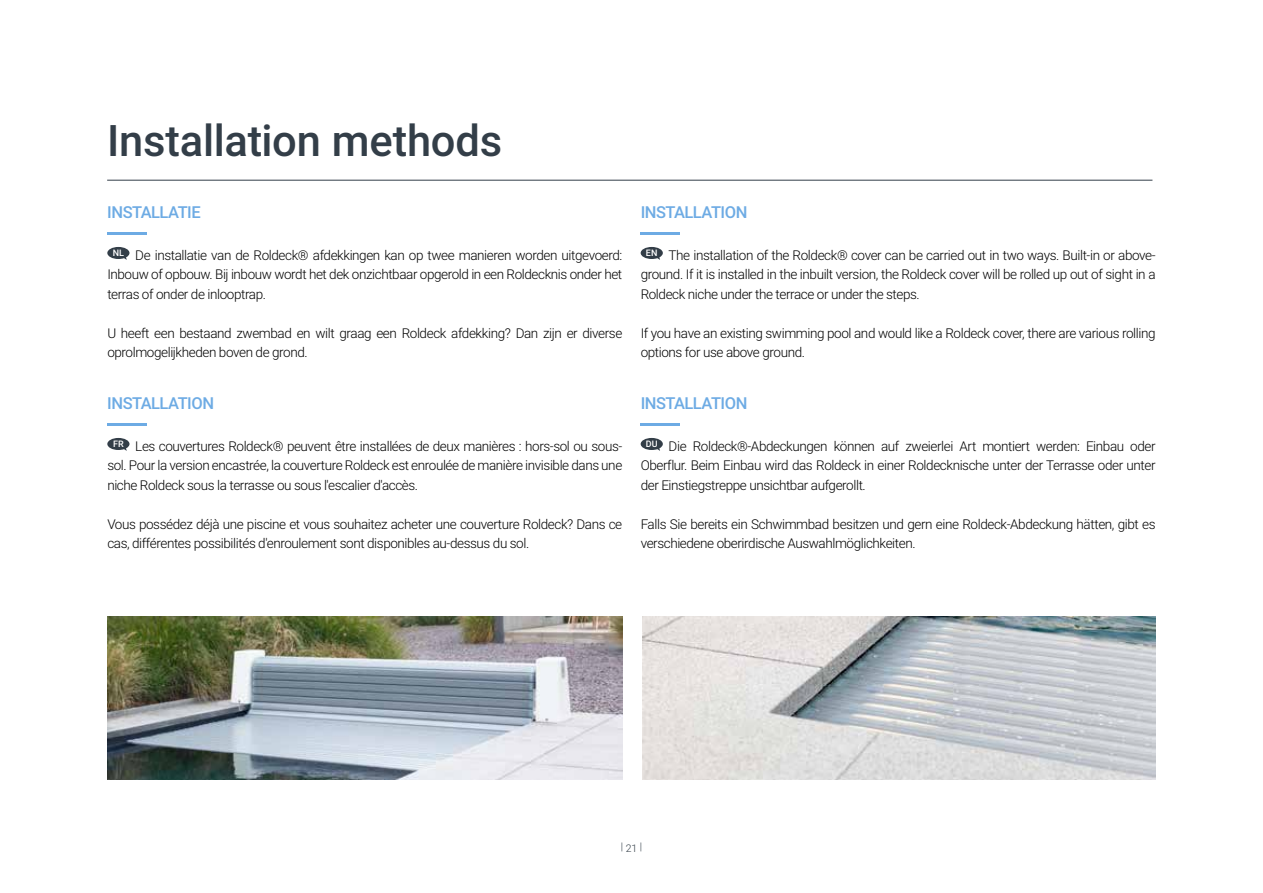
<style>
.page{position:relative;width:1263px;height:893px;background:#fff}
.page>*{position:absolute;margin:0;border:0;box-sizing:border-box;transform-origin:0 0}
.t1{font:500 43.5px "Roboto";letter-spacing:-.005em;color:#333e48}
.t2{font:500 16.5px "Roboto";letter-spacing:-.03em;color:#6dabe4}
.t3{font:300 13.5px/19.5px "Roboto";letter-spacing:-.03em;color:#000;text-align:justify}
.t4{font:300 10.5px "Roboto";color:#333e48}
</style>
<div class="page">
<hr style="left:107px;top:180px;width:1045px;height:1px;background:#333e48">
<img style="left:107px;top:617px;width:515px;height:162px">
<img style="left:642px;top:617px;width:514px;height:162px">
<hr style="left:107px;top:423px;width:39px;height:3px;background:#6dabe4">
<svg style="left:107px;top:438px;width:22px;height:13px"></svg>
<hr style="left:107px;top:232px;width:39px;height:3px;background:#6dabe4">
<svg style="left:107px;top:247px;width:22px;height:13px"></svg>
<hr style="left:641px;top:423px;width:39px;height:3px;background:#6dabe4">
<svg style="left:641px;top:438px;width:22px;height:13px"></svg>
<hr style="left:641px;top:232px;width:39px;height:3px;background:#6dabe4">
<svg style="left:641px;top:247px;width:22px;height:13px"></svg>
<h1 class="t1" style="left:107px;top:110px;width:396px">Installation methods</h1>
<p class="t2" style="left:107px;top:200px;width:95px">INSTALLATIE</p>
<p class="t3" style="left:107px;top:245px;width:516px;text-indent:5px"><sup>NL</sup> De installatie van de Roldeck® afdekkingen kan op twee manieren worden uitgevoerd:<br>Inbouw of opbouw. Bij inbouw wordt het dek onzichtbaar opgerold in een Roldecknis onder het terras of onder de inlooptrap.</p>
<p class="t3" style="left:107px;top:323px;width:516px">U heeft een bestaand zwembad en wilt graag een Roldeck afdekking? Dan zijn er diverse oprolmogelijkheden boven de grond.</p>
<p class="t2" style="left:107px;top:391px;width:108px">INSTALLATION</p>
<p class="t3" style="left:107px;top:436px;width:516px;text-indent:6px"><sup>FR</sup> Les couvertures Roldeck® peuvent être installées de deux manières : hors-sol ou sous&shy;sol. Pour la version encastrée, la couverture Roldeck est enroulée de manière invisible dans une niche Roldeck sous la terrasse ou sous l'escalier d'accès.</p>
<p class="t3" style="left:107px;top:514px;width:516px">Vous possédez déjà une piscine et vous souhaitez acheter une couverture Roldeck? Dans ce cas, différentes possibilités d'enroulement sont disponibles au-dessus du sol.</p>
<p class="t2" style="left:641px;top:200px;width:108px">INSTALLATION</p>
<p class="t3" style="left:641px;top:245px;width:516px;text-indent:5px"><sup>EN</sup> The installation of the Roldeck® cover can be carried out in two ways. Built-in or above&shy;ground. If it is installed in the inbuilt version, the Roldeck cover will be rolled up out of sight in a Roldeck niche under the terrace or under the steps.</p>
<p class="t3" style="left:641px;top:323px;width:516px">If you have an existing swimming pool and would like a Roldeck cover, there are various rolling options for use above ground.</p>
<p class="t2" style="left:641px;top:391px;width:108px">INSTALLATION</p>
<p class="t3" style="left:641px;top:436px;width:516px;text-indent:5px"><sup>DU</sup> Die Roldeck®-Abdeckungen können auf zweierlei Art montiert werden: Einbau oder Oberflur. Beim Einbau wird das Roldeck in einer Roldecknische unter der Terrasse oder unter der Einstiegstreppe unsichtbar aufgerollt.</p>
<p class="t3" style="left:641px;top:514px;width:516px">Falls Sie bereits ein Schwimmbad besitzen und gern eine Roldeck-Abdeckung hätten, gibt es verschiedene oberirdische Auswahlmöglichkeiten.</p>
<p class="t4" style="left:621px;top:840px;width:23px">|21|</p>
</div>
